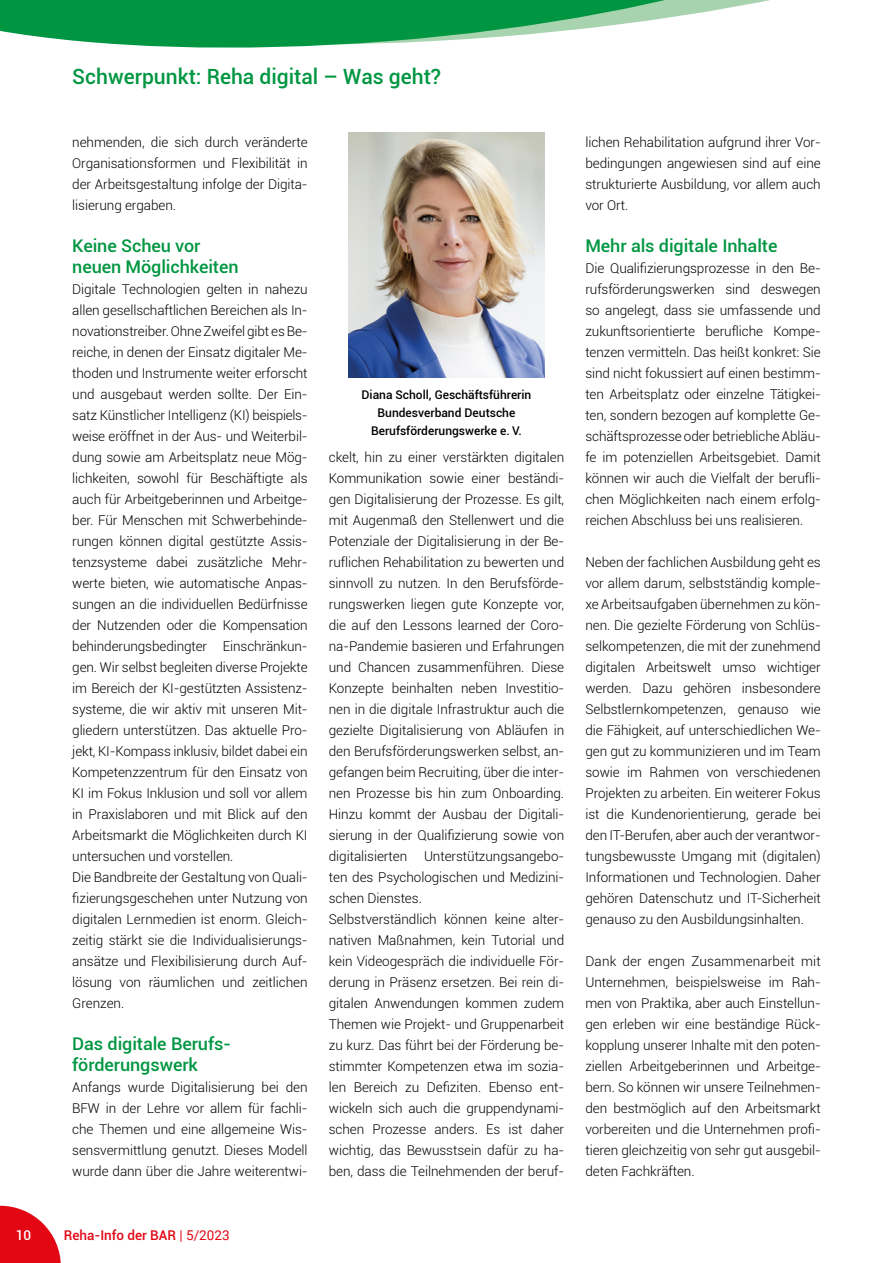
<style>
.page{position:relative;width:893px;height:1263px;background:#fff}
.page>*{position:absolute;margin:0;border:0;box-sizing:border-box;transform-origin:0 0}
.t1{font:500 21px "Roboto";color:#009641}
.Fließtext_9_pt_Block{font:500 17.55px/21px "Roboto";letter-spacing:-.005em;color:#009641}
.Fließtext_9_pt_Block-2{font:300 13.5px/21px "Roboto";letter-spacing:-.005em;color:#000;text-align:justify}
.t2{font:500 13.5px "Roboto";color:#e30613}
.t3{font:500 13.5px "Roboto";color:#fff}
.BU_fett{font:500 12px/18px "Roboto";color:#000;text-align:center}
.s1{font-weight:400}
</style>
<div class="page">
<svg style="left:0;top:1206px;width:61px;height:57px"></svg>
<img style="left:348px;top:133px;width:196px;height:244px">
<svg style="left:0;top:0;width:770px;height:48px;fill:#009641"></svg>
<h1 class="t1" style="left:72px;top:62px;width:370px">Schwerpunkt: Reha digital – Was geht?</h1>
<p class="Fließtext_9_pt_Block-2" style="left:72px;top:131px;width:237px">nehmenden, die sich durch veränderte Organisationsformen und Flexibilität in der Arbeitsgestaltung infolge der Digita&shy;lisierung ergaben.</p>
<p class="Fließtext_9_pt_Block" style="left:72px;top:235px;width:168px">Keine Scheu vor neuen Möglichkeiten</p>
<p class="Fließtext_9_pt_Block-2" style="left:72px;top:278px;width:237px">Digitale Technologien gelten in nahezu allen gesellschaftlichen Bereichen als In&shy;novationstreiber. Ohne Zweifel gibt es Be&shy;reiche, in denen der Einsatz digitaler Me&shy;thoden und Instrumente weiter erforscht und ausgebaut werden sollte. Der Ein&shy;satz Künstlicher Intelligenz (KI) beispiels&shy;weise eröffnet in der Aus- und Weiterbil&shy;dung sowie am Arbeitsplatz neue Mög&shy;lichkeiten, sowohl für Beschäftigte als auch für Arbeitgeberinnen und Arbeitge&shy;ber. Für Menschen mit Schwerbehinde&shy;rungen können digital gestützte Assis&shy;tenzsysteme dabei zusätzliche Mehr&shy;werte bieten, wie automatische Anpas&shy;sungen an die individuellen Bedürfnisse der Nutzenden oder die Kompensation behinderungsbedingter Einschränkun&shy;gen. Wir selbst begleiten diverse Projekte im Bereich der KI-gestützten Assistenz&shy;systeme, die wir aktiv mit unseren Mit&shy;gliedern unterstützen. Das aktuelle Pro&shy;jekt, KI-Kompass inklusiv, bildet dabei ein Kompetenzzentrum für den Einsatz von KI im Fokus Inklusion und soll vor allem in Praxislaboren und mit Blick auf den Arbeitsmarkt die Möglichkeiten durch KI untersuchen und vorstellen.</p>
<p class="Fließtext_9_pt_Block-2" style="left:72px;top:866px;width:237px">Die Bandbreite der Gestaltung von Quali&shy;fizierungsgeschehen unter Nutzung von digitalen Lernmedien ist enorm. Gleich&shy;zeitig stärkt sie die Individualisierungs&shy;ansätze und Flexibilisierung durch Auf&shy;lösung von räumlichen und zeitlichen Grenzen.</p>
<p class="Fließtext_9_pt_Block" style="left:72px;top:1033px;width:161px">Das digitale Berufs&shy;förderungswerk</p>
<p class="Fließtext_9_pt_Block-2" style="left:72px;top:1076px;width:237px">Anfangs wurde Digitalisierung bei den BFW in der Lehre vor allem für fachli&shy;che Themen und eine allgemeine Wis&shy;sensvermittlung genutzt. Dieses Modell wurde dann über die Jahre weiterentwi-</p>
<p class="t3" style="left:16px;top:1225px;width:17px">10</p>
<p class="t2" style="left:64px;top:1225px;width:167px">Reha-Info der BAR <span class="s1">| 5/2023</span></p>
<p class="BU_fett" style="left:362px;top:385px;width:171px">Diana Scholl, Geschäftsführerin<br>Bundesverband Deutsche<br>Berufsförderungswerke e. V.</p>
<p class="Fließtext_9_pt_Block-2" style="left:329px;top:446px;width:237px">ckelt, hin zu einer verstärkten digitalen Kommunikation sowie einer beständi&shy;gen Digitalisierung der Prozesse. Es gilt, mit Augenmaß den Stellenwert und die Potenziale der Digitalisierung in der Be&shy;ruflichen Rehabilitation zu bewerten und sinnvoll zu nutzen. In den Berufsförde&shy;rungswerken liegen gute Konzepte vor, die auf den Lessons learned der Coro&shy;na-Pandemie basieren und Erfahrungen und Chancen zusammenführen. Diese Konzepte beinhalten neben Investitio&shy;nen in die digitale Infrastruktur auch die gezielte Digitalisierung von Abläufen in den Berufsförderungswerken selbst, an&shy;gefangen beim Recruiting, über die inter&shy;nen Prozesse bis hin zum Onboarding.<br>Hinzu kommt der Ausbau der Digitali&shy;sierung in der Qualifizierung sowie von digitalisierten Unterstützungsangebo&shy;ten des Psychologischen und Medizini&shy;schen Dienstes.</p>
<p class="Fließtext_9_pt_Block-2" style="left:329px;top:908px;width:237px">Selbstverständlich können keine alter&shy;nativen Maßnahmen, kein Tutorial und kein Videogespräch die individuelle För&shy;derung in Präsenz ersetzen. Bei rein di&shy;gitalen Anwendungen kommen zudem Themen wie Projekt- und Gruppenarbeit zu kurz. Das führt bei der Förderung be&shy;stimmter Kompetenzen etwa im sozia&shy;len Bereich zu Defiziten. Ebenso ent&shy;wickeln sich auch die gruppendynami&shy;schen Prozesse anders. Es ist daher wichtig, das Bewusstsein dafür zu ha&shy;ben, dass die Teilnehmenden der beruf-</p>
<p class="Fließtext_9_pt_Block-2" style="left:585px;top:131px;width:237px">lichen Rehabilitation aufgrund ihrer Vor&shy;bedingungen angewiesen sind auf eine strukturierte Ausbildung, vor allem auch vor Ort.</p>
<p class="Fließtext_9_pt_Block" style="left:585px;top:235px;width:193px">Mehr als digitale Inhalte</p>
<p class="Fließtext_9_pt_Block-2" style="left:585px;top:257px;width:237px">Die Qualifizierungsprozesse in den Be&shy;rufsförderungswerken sind deswegen so angelegt, dass sie umfassende und zukunftsorientierte berufliche Kompe&shy;tenzen vermitteln. Das heißt konkret: Sie sind nicht fokussiert auf einen bestimm&shy;ten Arbeitsplatz oder einzelne Tätigkei&shy;ten, sondern bezogen auf komplette Ge&shy;schäftsprozesse oder betriebliche Abläu&shy;fe im potenziellen Arbeitsgebiet. Damit können wir auch die Vielfalt der berufli&shy;chen Möglichkeiten nach einem erfolg&shy;reichen Abschluss bei uns realisieren.</p>
<p class="Fließtext_9_pt_Block-2" style="left:585px;top:551px;width:237px">Neben der fachlichen Ausbildung geht es vor allem darum, selbstständig komple&shy;xe Arbeitsaufgaben übernehmen zu kön&shy;nen. Die gezielte Förderung von Schlüs&shy;selkompetenzen, die mit der zunehmend digitalen Arbeitswelt umso wichtiger werden. Dazu gehören insbesondere Selbstlernkompetenzen, genauso wie die Fähigkeit, auf unterschiedlichen We&shy;gen gut zu kommunizieren und im Team sowie im Rahmen von verschiedenen Projekten zu arbeiten. Ein weiterer Fokus ist die Kundenorientierung, gerade bei den IT-Berufen, aber auch der verantwor&shy;tungsbewusste Umgang mit (digitalen)<br>Informationen und Technologien. Daher gehören Datenschutz und IT-Sicherheit genauso zu den Ausbildungsinhalten.</p>
<p class="Fließtext_9_pt_Block-2" style="left:585px;top:950px;width:237px">Dank der engen Zusammenarbeit mit Unternehmen, beispielsweise im Rah&shy;men von Praktika, aber auch Einstellun&shy;gen erleben wir eine beständige Rück&shy;kopplung unserer Inhalte mit den poten&shy;ziellen Arbeitgeberinnen und Arbeitge&shy;bern. So können wir unsere Teilnehmen&shy;den bestmöglich auf den Arbeitsmarkt vorbereiten und die Unternehmen profi&shy;tieren gleichzeitig von sehr gut ausgebil&shy;deten Fachkräften.</p>
</div>
